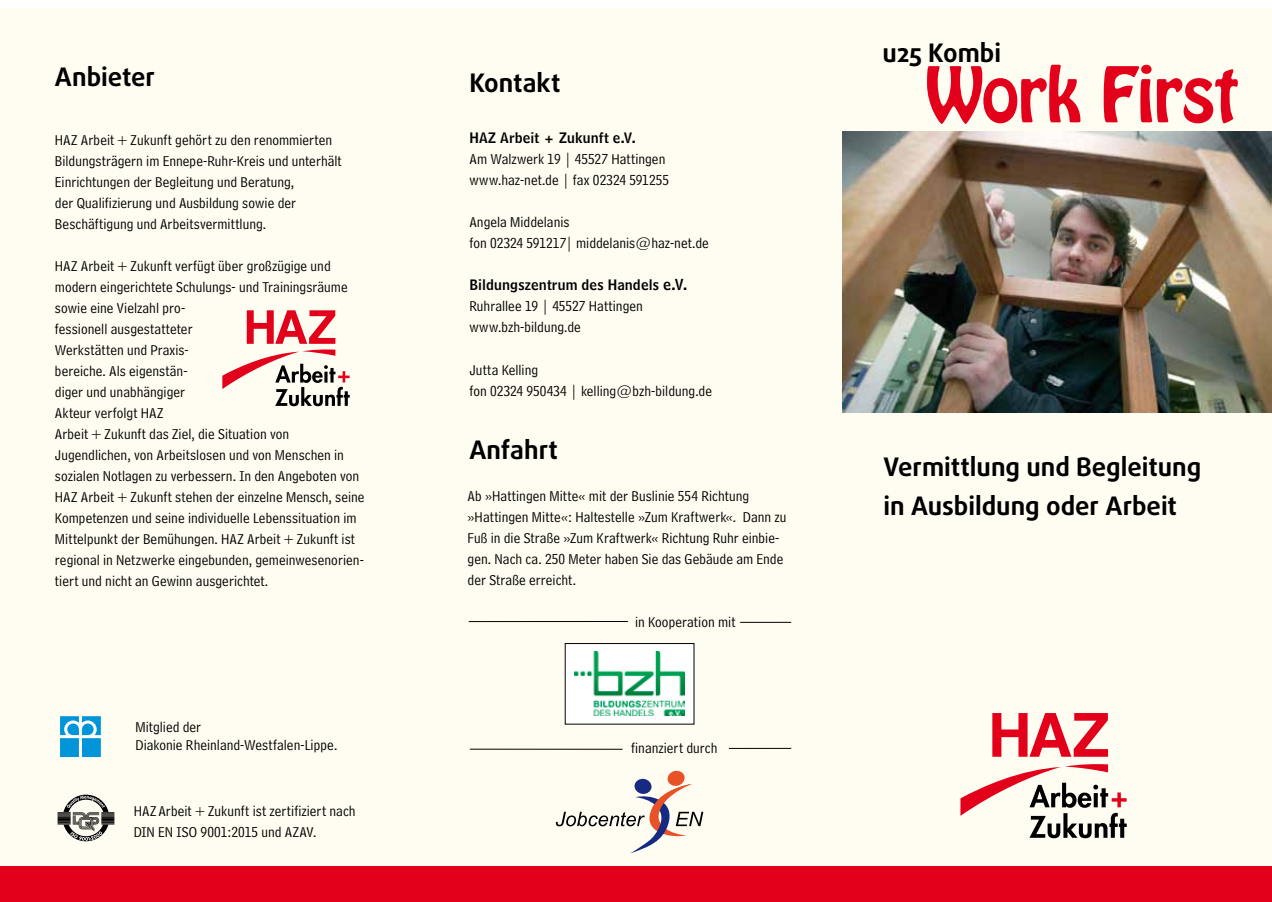
<style>
.page{position:relative;width:1272px;height:902px;background:#fff}
.page>*{position:absolute;margin:0;border:0;box-sizing:border-box;transform-origin:0 0}
.t1{font:67.5px "Hobo Std";letter-spacing:-.02em;color:#e2001a}
.t2{font:700 25.5px/39.5px "Daxline LF";color:#000}
.t3{font:700 25.5px "Daxline";color:#000}
.t4{font:15px/21px "Bell Centennial Address";letter-spacing:.005em;color:#000}
.t5{font:14.25px "Bell Centennial Name And Number";letter-spacing:.01em;color:#000}
.s1{font-size:15px}
</style>
<div class="page">
<div style="left:0;top:9px;width:1271px;height:892px;background:#fffdf1"></div>
<svg style="left:58px;top:794px;width:56px;height:47px"></svg>
<div style="left:0;top:866px;width:1271px;height:35px;background:#e2001a"></div>
<svg style="left:222px;top:310px;width:128px;height:96px"></svg>
<svg style="left:992px;top:713px;width:115px;height:43px"></svg>
<svg style="left:960px;top:764px;width:166px;height:74px"></svg>
<hr style="left:469px;top:621px;width:159px;height:1px;background:#000">
<hr style="left:740px;top:622px;width:51px;height:1px;background:#000">
<div style="left:565px;top:643px;width:129px;height:81px;background:#fff"></div>
<div style="left:565px;top:643px;width:129px;height:81px;border:1px solid #000"></div>
<img style="left:574px;top:651px;width:111px;height:64px">
<svg style="left:556px;top:770px;width:147px;height:83px"></svg>
<hr style="left:470px;top:748px;width:152px;height:1px;background:#000">
<hr style="left:728px;top:748px;width:63px;height:1px;background:#000">
<img style="left:842px;top:132px;width:429px;height:280px">
<svg style="left:60px;top:716px;width:41px;height:41px"></svg>
<h2 class="t3" style="left:55px;top:61px;width:102px">Anbieter</h2>
<p class="t4" style="left:55px;top:130px;width:288px">HAZ Arbeit+Zukunft gehört zu den renommierten Bildungsträgern im Ennepe-Ruhr-Kreis und unterhält Einrichtungen der Begleitung und Beratung,<br>der Qualifizierung und Ausbildung sowie der Beschäftigung und Arbeitsvermittlung.</p>
<p class="t4" style="left:55px;top:256px;width:311px">HAZ Arbeit+Zukunft verfügt über großzügige und modern eingerichtete Schulungs- und Trainingsräume sowie eine Vielzahl pro-<br>fessionell ausgestatteter<br>Werkstätten und Praxis-<br>bereiche. Als eigenstän-<br>diger und unabhängiger<br>Akteur verfolgt HAZ<br>Arbeit+Zukunft das Ziel, die Situation von Jugendlichen, von Arbeitslosen und von Menschen in sozialen Notlagen zu verbessern. In den Angeboten von HAZ Arbeit+Zukunft stehen der einzelne Mensch, seine Kompetenzen und seine individuelle Lebenssituation im Mittelpunkt der Bemühungen. HAZ Arbeit+Zukunft ist regional in Netzwerke eingebunden, gemeinwesenorien&shy;tiert und nicht an Gewinn ausgerichtet.</p>
<p class="t4" style="left:135px;top:718px;width:203px;line-height:18px">Mitglied der<br>Diakonie Rheinland-Westfalen-Lippe.</p>
<p class="t4" style="left:134px;top:800px;width:223px">HAZArbeit+Zukunft ist zertifiziert nach<br>DIN EN ISO 9001:2015 und AZAV.</p>
<h2 class="t3" style="left:469px;top:67px;width:92px">Kontakt</h2>
<p class="t5" style="left:469px;top:129px;width:168px">HAZ Arbeit + Zukunft e.V.</p>
<p class="t4" style="left:469px;top:149px;width:201px">Am Walzwerk 19 | 45527 Hattingen www.haz-net.de | fax 02324 591255</p>
<p class="t4" style="left:469px;top:212px;width:241px">Angela Middelanis<br>fon 02324 591217| middelanis@haz-net.de</p>
<p class="t5" style="left:469px;top:276px;width:219px">Bildungszentrum des Handels <span class="s1">e.V.</span></p>
<p class="t4" style="left:469px;top:296px;width:175px">Ruhrallee 19 | 45527 Hattingen www.bzh-bildung.de</p>
<p class="t4" style="left:469px;top:359px;width:244px">Jutta Kelling<br>fon 02324 950434 | kelling@bzh-bildung.de</p>
<h2 class="t3" style="left:469px;top:433px;width:90px">Anfahrt</h2>
<p class="t4" style="left:467px;top:485px;width:320px">Ab »Hattingen Mitte« mit der Buslinie 554 Richtung »Hattingen Mitte«: Haltestelle »Zum Kraftwerk«. Dann zu Fuß in die Straße »Zum Kraftwerk« Richtung Ruhr einbie&shy;gen. Nach ca. 250 Meter haben Sie das Gebäude am Ende der Straße erreicht.</p>
<p class="t4" style="left:635px;top:611px;width:102px">in Kooperation mit</p>
<p class="t4" style="left:631px;top:737px;width:88px">finanziert durch</p>
<h2 class="t3" style="left:882px;top:37px;width:120px">u25 Kombi</h2>
<h1 class="t1" style="left:925px;top:48px;width:314px">Work First</h1>
<h2 class="t2" style="left:883px;top:446px;width:319px">Vermittlung und Begleitung in Ausbildung oder Arbeit</h2>
</div>
